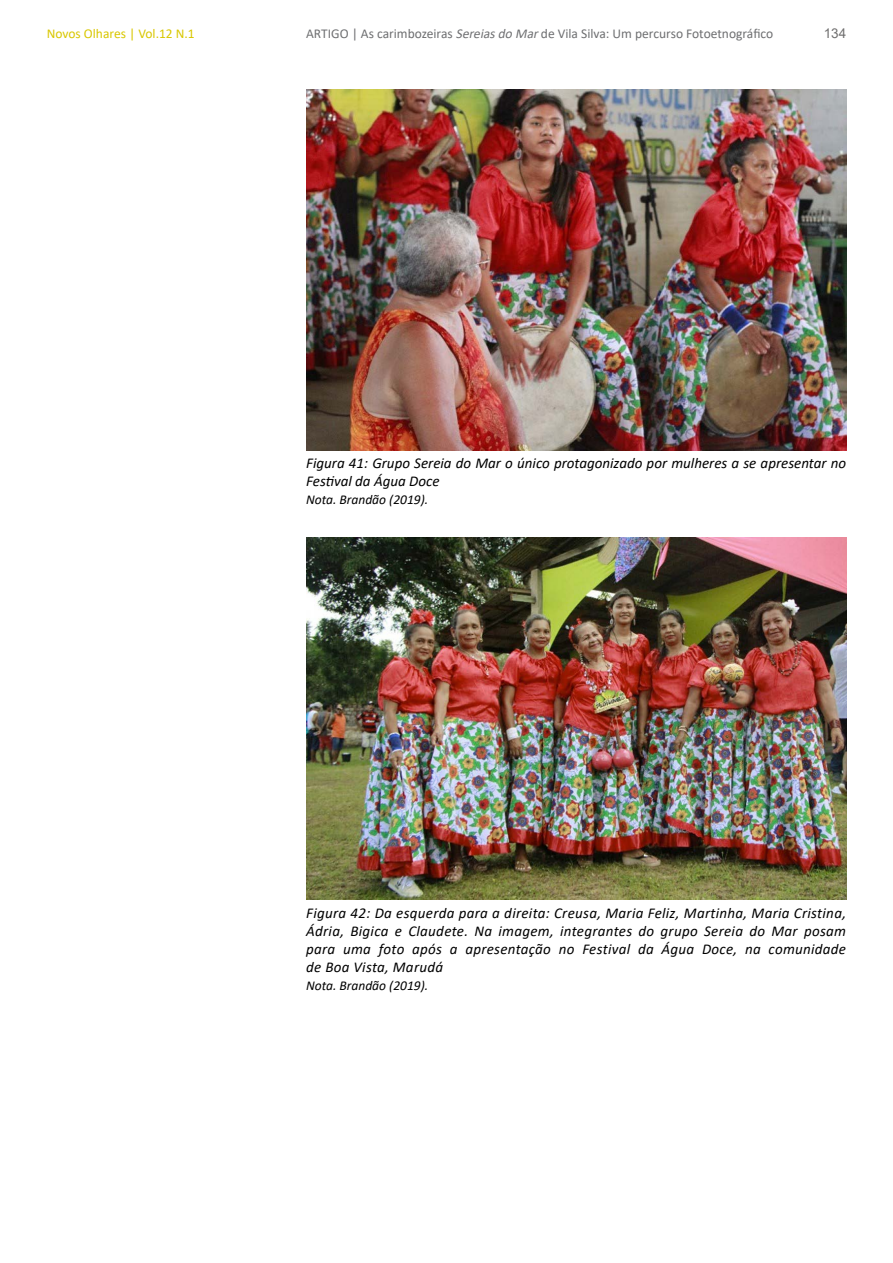
<style>
.page{position:relative;width:893px;height:1263px;background:#fff}
.page>*{position:absolute;margin:0;border:0;box-sizing:border-box;transform-origin:0 0}
.t1{font:italic 15px/18px "Calibri";color:#000}
.t2{font:13.5px "Calibri";color:#6e6f71}
.t3{font:italic 13.5px "Calibri";color:#000}
.t4{font:13.5px "Calibri";color:#d9c700}
.t5{font:13.5px "Arial";color:#706f6f}
.s1{font-style:italic}
</style>
<div class="page">
<img style="left:306px;top:90px;width:541px;height:360px">
<img style="left:306px;top:538px;width:540px;height:362px">
<p class="t4" style="left:47px;top:24px;width:150px">Novos Olhares | Vol.12 N.1</p>
<p class="t2" style="left:306px;top:24px;width:469px">ARTIGO | As carimbozeiras <span class="s1">Sereiasdo Mar</span>de Vila Silva: Um percurso Fotoetnográfico</p>
<p class="t5" style="left:824px;top:24px;width:24px">134</p>
<p class="t1" style="left:306px;top:453px;width:541px">Figura 41: Grupo Sereia do Mar o único protagonizado por mulheres a se apresentar no<br>Festival da Água Doce</p>
<p class="t3" style="left:306px;top:490px;width:124px">Nota. Brandão (2019).</p>
<p class="t1" style="left:306px;top:903px;width:541px;text-align:justify">Figura 42: Da esquerda para a direita: Creusa, Maria Feliz, Martinha, Maria Cristina, Ádria, Bigica e Claudete. Na imagem, integrantes do grupo Sereia do Mar posam para uma foto após a apresentação no Festival da Água Doce, na comunidade de Boa Vista, Marudá</p>
<p class="t3" style="left:306px;top:976px;width:124px">Nota. Brandão (2019).</p>
</div>
